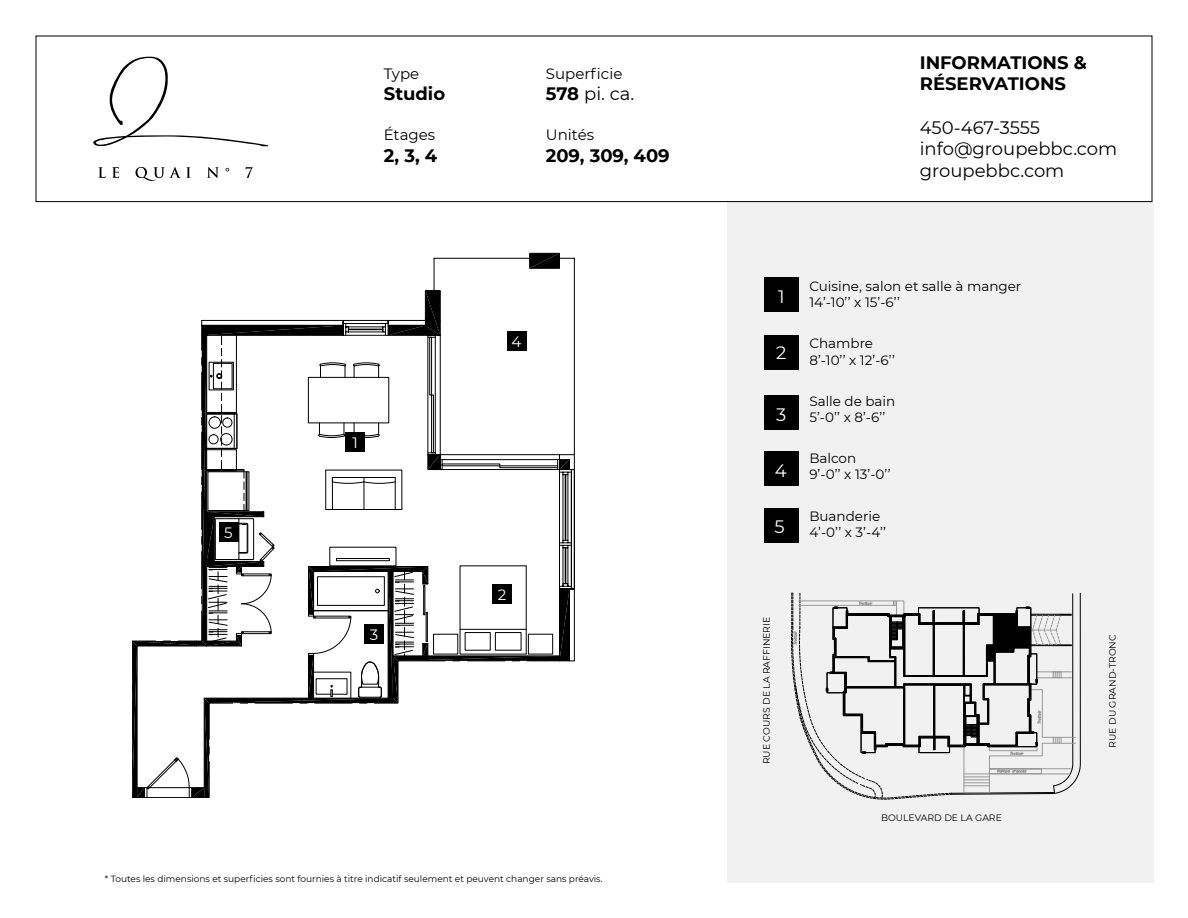
<style>
.page{position:relative;width:1188px;height:918px;background:#fff}
.page>*{position:absolute;margin:0;border:0;box-sizing:border-box;transform-origin:0 0}
.t1{font:18px/21.6px "Montserrat";color:#000}
.t2{font:700 18px/21.6px "Montserrat";color:#000}
.t3{font:18px "Montserrat";color:#fff}
.t4{font:15px "Montserrat";color:#000}
.t5{font:15px "Montserrat";color:#fff}
.t6{font:13.5px/16.2px "Montserrat";color:#000}
.t7{font:9.3px "Montserrat";color:#000}
.t8{font:9px "Montserrat";color:#000}
.s1{font-weight:700}
</style>
<div class="page">
<div style="left:727px;top:203px;width:426px;height:680px;background:#f1f1f2"></div>
<div style="left:36px;top:36px;width:1116px;height:166px;background:#fff;border:1px solid #000"></div>
<svg style="left:93px;top:57px;width:175px;height:89px"></svg>
<svg style="left:98px;top:167px;width:8px;height:11px"></svg>
<svg style="left:112px;top:167px;width:7px;height:11px"></svg>
<svg style="left:135px;top:167px;width:56px;height:14px"></svg>
<svg style="left:207px;top:167px;width:12px;height:11px"></svg>
<svg style="left:246px;top:167px;width:7px;height:11px"></svg>
<hr style="left:434px;top:258px;width:96px;height:1px;background:#000">
<svg style="left:532px;top:255px;width:42px;height:13px"></svg>
<hr style="left:434px;top:258px;width:1px;height:33px;background:#000">
<hr style="left:574px;top:258px;width:1px;height:197px;background:#000">
<div style="left:530px;top:253px;width:30px;height:15px;border:1px solid #000"></div>
<svg style="left:132px;top:290px;width:443px;height:508px"></svg>
<div style="left:764px;top:277px;width:35px;height:35px;background:#000"></div>
<div style="left:764px;top:335px;width:35px;height:35px;background:#000"></div>
<div style="left:764px;top:395px;width:35px;height:34px;background:#000"></div>
<div style="left:764px;top:452px;width:35px;height:34px;background:#000"></div>
<div style="left:764px;top:508px;width:35px;height:35px;background:#000"></div>
<div style="left:345px;top:432px;width:20px;height:20px;background:#000"></div>
<div style="left:492px;top:584px;width:20px;height:20px;background:#000"></div>
<div style="left:364px;top:625px;width:20px;height:19px;background:#000"></div>
<div style="left:507px;top:331px;width:19px;height:20px;background:#000"></div>
<div style="left:219px;top:522px;width:19px;height:20px;background:#000"></div>
<svg style="left:791px;top:593px;width:290px;height:207px"></svg>
<p class="t4" style="left:384px;top:63px;width:37px">Type</p>
<p class="t4" style="left:546px;top:63px;width:78px">Superficie</p>
<h1 class="t2" style="left:384px;top:82px;width:63px">Studio</h1>
<h1 class="t1" style="left:546px;top:83px;width:90px"><span class="s1">578</span> pi. ca.</h1>
<p class="t4" style="left:384px;top:124px;width:53px">Étages</p>
<p class="t4" style="left:546px;top:124px;width:50px">Unités</p>
<h1 class="t2" style="left:384px;top:144px;width:55px">2, 3, 4</h1>
<h1 class="t2" style="left:546px;top:144px;width:125px">209, 309, 409</h1>
<p class="t5" style="left:224px;top:522px;width:10px">5</p>
<p class="t5" style="left:352px;top:432px;width:7px">1</p>
<p class="t5" style="left:370px;top:625px;width:10px">3</p>
<p class="t5" style="left:512px;top:331px;width:11px">4</p>
<p class="t5" style="left:498px;top:584px;width:10px">2</p>
<p class="t8" style="left:105px;top:873px;width:499px">* Toutes les dimensions et superficies sont fournies à titre indicatif seulement et peuvent changer sans préavis.</p>
<h1 class="t2" style="left:920px;top:51px;width:169px">INFORMATIONS &amp;<br>RÉSERVATIONS</h1>
<h1 class="t1" style="left:920px;top:116px;width:199px">450-467-3555 info@groupebbc.com groupebbc.com</h1>
<h1 class="t3" style="left:778px;top:284px;width:8px">1</h1>
<h1 class="t3" style="left:776px;top:340px;width:12px">2</h1>
<h1 class="t3" style="left:776px;top:402px;width:12px">3</h1>
<h1 class="t3" style="left:775px;top:459px;width:13px">4</h1>
<h1 class="t3" style="left:774px;top:514px;width:12px">5</h1>
<p class="t6" style="left:809px;top:277px;width:213px">Cuisine, salon et salle à manger<br>14’-10’’ x 15’-6’’</p>
<p class="t6" style="left:809px;top:335px;width:87px">Chambre<br>8’-10’’ x 12’-6’’</p>
<p class="t6" style="left:809px;top:392px;width:87px">Salle de bain<br>5’-0’’ x 8’-6’’</p>
<p class="t6" style="left:809px;top:450px;width:83px">Balcon<br>9’-0’’ x 13’-0’’</p>
<p class="t6" style="left:809px;top:507px;width:78px">Buanderie<br>4’-0’’ x 3’-4’’</p>
<p class="t7" style="left:760px;top:764px;width:149px;rotate:-90deg">RUE COURS DE LA RAFFINERIE</p>
<p class="t7" style="left:881px;top:811px;width:122px">BOULEVARD DE LA GARE</p>
<p class="t7" style="left:1106px;top:748px;width:115px;rotate:-90deg">RUE DU GRAND-TRONC</p>
</div>
